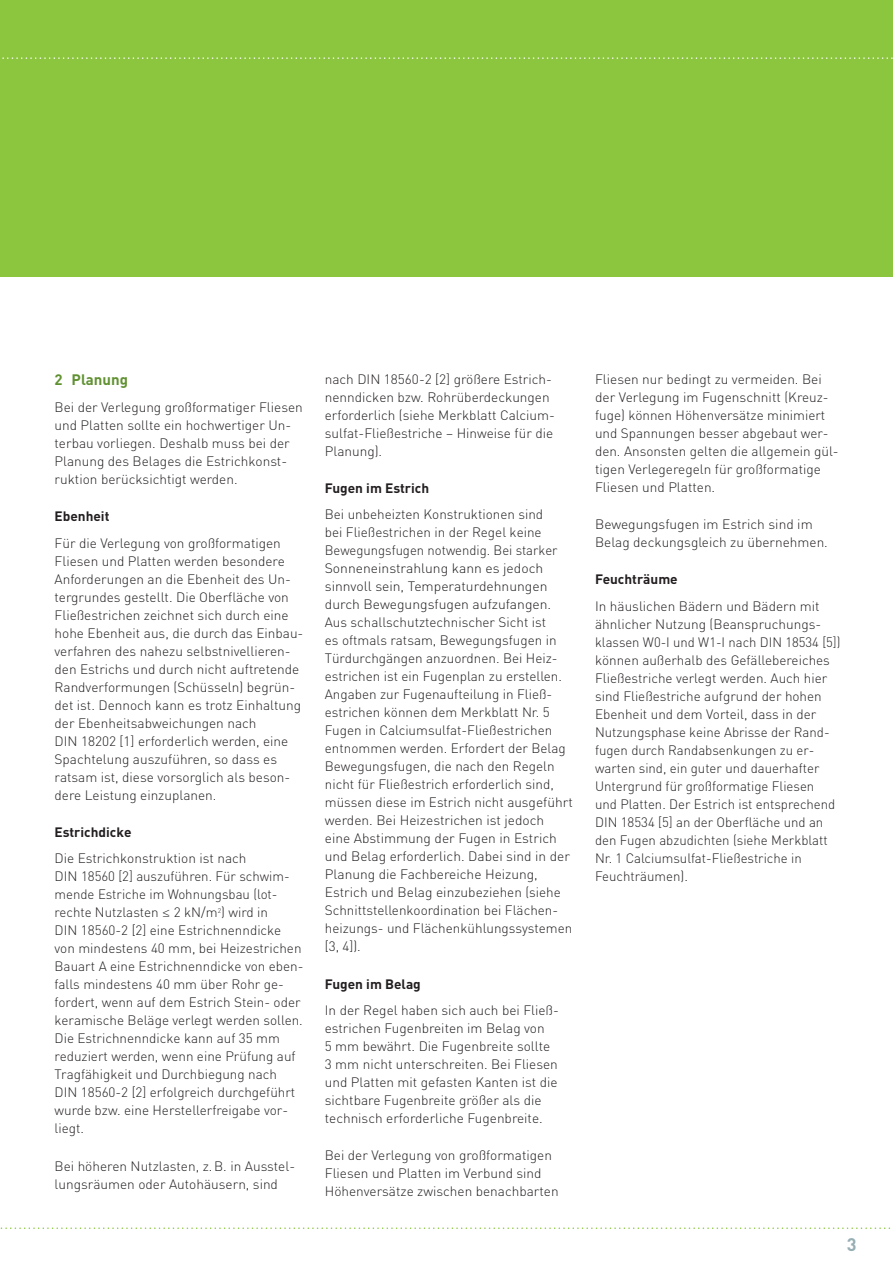
<style>
.page{position:relative;width:893px;height:1263px;background:#fff}
.page>*{position:absolute;margin:0;border:0;box-sizing:border-box;transform-origin:0 0}
.t1{font:700 18px "DIN";color:#96aeb4}
.t2{font:700 15px "DIN";color:#609131}
.t3{font:300 13.5px/18px "DIN";color:#231f20}
.t4{font:700 13.5px "DIN";color:#231f20}
.s1{font-family:"Myriad Pro"}
</style>
<div class="page">
<div style="left:0;top:0;width:893px;height:276px;background:#8bc63e"></div>
<svg style="left:2px;top:57px;width:891px;height:2px"></svg>
<svg style="left:0;top:1227px;width:891px;height:2px"></svg>
<p class="t2" style="left:55px;top:370px;width:75px">2 Planung</p>
<p class="t3" style="left:55px;top:398px;width:250px">Bei der Verlegung großformatiger Fliesen und Platten sollte ein hochwertiger Un&shy;terbau vorliegen. Deshalb muss bei der Planung des Belages die Estrichkonst&shy;ruktion berücksichtigt werden.</p>
<p class="t4" style="left:55px;top:507px;width:56px">Ebenheit</p>
<p class="t3" style="left:55px;top:533px;width:250px">Für die Verlegung von großformatigen Fliesen und Platten werden besondere Anforderungen an die Ebenheit des Un&shy;tergrundes gestellt. Die Oberfläche von Fließestrichen zeichnet sich durch eine hohe Ebenheit aus, die durch das Einbau&shy;verfahren des nahezu selbstnivellieren&shy;den Estrichs und durch nicht auftretende Randverformungen (Schüsseln) begrün&shy;det ist. Dennoch kann es trotz Einhaltung der Ebenheitsabweichungen nach<br>DIN 18202 [1] erforderlich werden, eine Spachtelung auszuführen, so dass es ratsam ist, diese vorsorglich als beson&shy;dere Leistung einzuplanen.</p>
<p class="t4" style="left:55px;top:823px;width:78px">Estrichdicke</p>
<p class="t3" style="left:55px;top:849px;width:251px">Die Estrichkonstruktion ist nach<br>DIN 18560 [2] auszuführen. Für schwim&shy;mende Estriche im Wohnungsbau (lot&shy;rechte Nutzlasten <span class="s1">≤</span> 2 kN/m<sup>2</sup>) wird in<br>DIN 18560-2 [2] eine Estrichnenndicke von mindestens 40 mm, bei Heizestrichen Bauart A eine Estrichnenndicke von eben&shy;falls mindestens 40 mm über Rohr ge&shy;fordert, wenn auf dem Estrich Stein- oder keramische Beläge verlegt werden sollen.<br>Die Estrichnenndicke kann auf 35 mm reduziert werden, wenn eine Prüfung auf Tragfähigkeit und Durchbiegung nach<br>DIN 18560-2 [2] erfolgreich durchgeführt wurde bzw. eine Herstellerfreigabe vor&shy;liegt.</p>
<p class="t3" style="left:55px;top:1156px;width:242px">Bei höheren Nutzlasten, z. B. in Ausstel&shy;lungsräumen oder Autohäusern, sind</p>
<p class="t3" style="left:325px;top:369px;width:232px">nach DIN 18560-2 [2] größere Estrich&shy;nenndicken bzw. Rohrüberdeckungen erforderlich (siehe Merkblatt Calcium&shy;sulfat-Fließestriche – Hinweise für die Planung).</p>
<p class="t4" style="left:325px;top:479px;width:106px">Fugen im Estrich</p>
<p class="t3" style="left:325px;top:505px;width:250px">Bei unbeheizten Konstruktionen sind<br>bei Fließestrichen in der Regel keine Bewegungsfugen notwendig. Bei starker Sonneneinstrahlung kann es jedoch sinnvoll sein, Temperaturdehnungen durch Bewegungsfugen aufzufangen.<br>Aus schallschutztechnischer Sicht ist<br>es oftmals ratsam, Bewegungsfugen in Türdurchgängen anzuordnen. Bei Heiz&shy;estrichen ist ein Fugenplan zu erstellen.<br>Angaben zur Fugenaufteilung in Fließ&shy;estrichen können dem Merkblatt Nr. 5<br>Fugen in Calciumsulfat-Fließestrichen entnommen werden. Erfordert der Belag Bewegungsfugen, die nach den Regeln nicht für Fließestrich erforderlich sind, müssen diese im Estrich nicht ausgeführt werden. Bei Heizestrichen ist jedoch eine Abstimmung der Fugen in Estrich und Belag erforderlich. Dabei sind in der Planung die Fachbereiche Heizung, Estrich und Belag einzubeziehen (siehe Schnittstellenkoordination bei Flächen&shy;heizungs- und Flächenkühlungssystemen [3, 4]).</p>
<p class="t4" style="left:325px;top:975px;width:98px">Fugen im Belag</p>
<p class="t3" style="left:325px;top:1001px;width:236px">In der Regel haben sich auch bei Fließ&shy;estrichen Fugenbreiten im Belag von<br>5 mm bewährt. Die Fugenbreite sollte 3 mm nicht unterschreiten. Bei Fliesen und Platten mit gefasten Kanten ist die sichtbare Fugenbreite größer als die technisch erforderliche Fugenbreite.</p>
<p class="t3" style="left:325px;top:1146px;width:235px">Bei der Verlegung von großformatigen<br>Fliesen und Platten im Verbund sind<br>Höhenversätze zwischen benachbarten</p>
<p class="t3" style="left:595px;top:369px;width:245px">Fliesen nur bedingt zu vermeiden. Bei der Verlegung im Fugenschnitt (Kreuz&shy;fuge) können Höhenversätze minimiert und Spannungen besser abgebaut wer&shy;den. Ansonsten gelten die allgemein gül&shy;tigen Verlegeregeln für großformatige Fliesen und Platten.</p>
<p class="t3" style="left:595px;top:515px;width:234px">Bewegungsfugen im Estrich sind im<br>Belag deckungsgleich zu übernehmen.</p>
<p class="t4" style="left:595px;top:570px;width:84px">Feuchträume</p>
<p class="t3" style="left:595px;top:596px;width:247px">In häuslichen Bädern und Bädern mit ähnlicher Nutzung (Beanspruchungs&shy;klassen W0-I und W1-I nach DIN 18534 [5]) können außerhalb des Gefällebereiches Fließestriche verlegt werden. Auch hier sind Fließestriche aufgrund der hohen Ebenheit und dem Vorteil, dass in der Nutzungsphase keine Abrisse der Rand&shy;fugen durch Randabsenkungen zu er&shy;warten sind, ein guter und dauerhafter Untergrund für großformatige Fliesen<br>und Platten. Der Estrich ist entsprechend DIN 18534 [5] an der Oberfläche und an den Fugen abzudichten (siehe Merkblatt Nr. 1 Calciumsulfat-Fließestriche in Feuchträumen).</p>
<h1 class="t1" style="left:847px;top:1232px;width:11px">3</h1>
</div>
